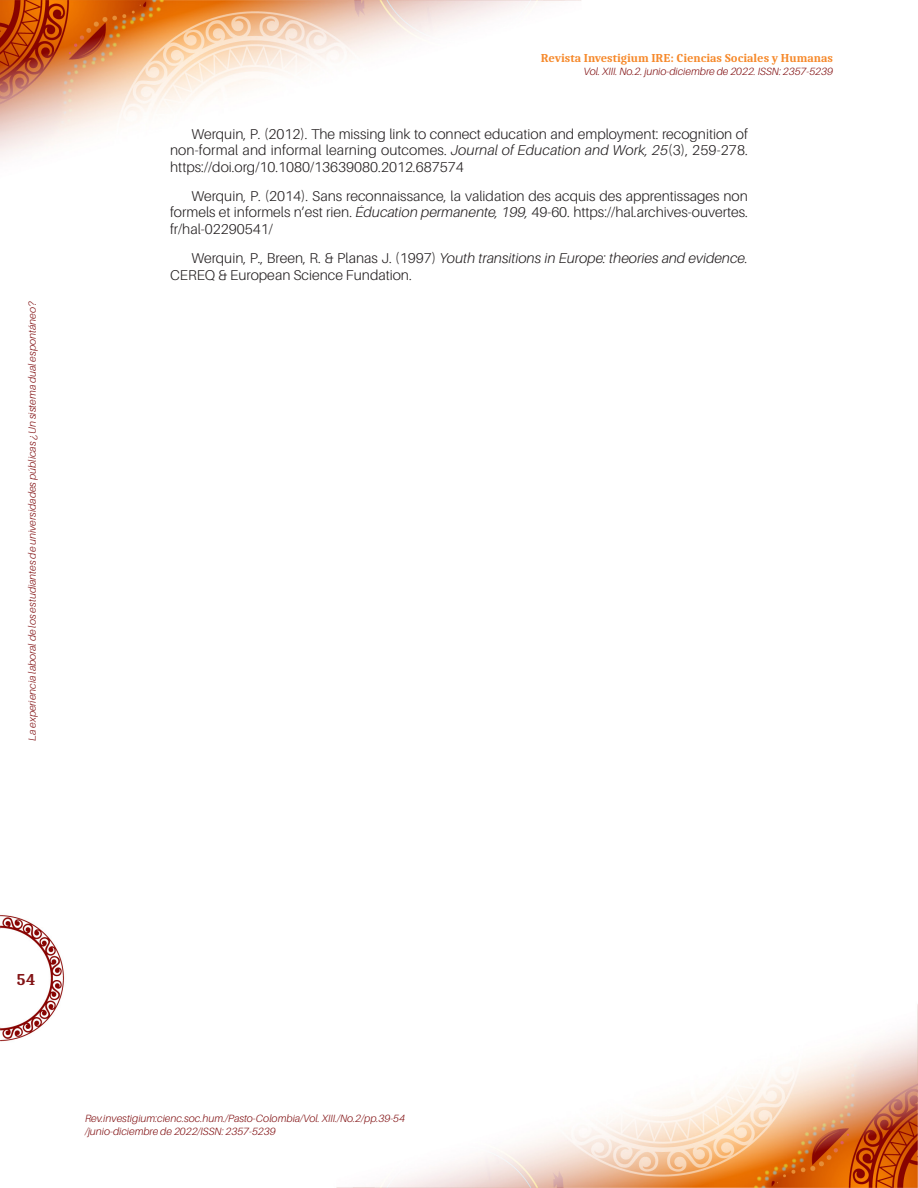
<style>
.page{position:relative;width:918px;height:1188px;background:#fff}
.page>*{position:absolute;margin:0;border:0;box-sizing:border-box;transform-origin:0 0}
.t1{font:700 16.5px "Caladea";color:#831416}
.Texto_Base_Sangría{font:300 14.25px/16.5px "Aileron";color:#231f20;text-align:justify}
.t2{font:700 12px "Caladea";color:#f6892b}
.t3{font:italic 300 10.5px/12.6px "Aileron";color:#831416}
.s1{font-style:italic}
</style>
<div class="page">
<img style="left:0;top:0;width:918px;height:1188px">
<p class="t3" style="left:26px;top:741px;width:441px;rotate:-90deg">La experiencia laboral de los estudiantes de universidades públicas ¿Un sistema dual espontáneo?</p>
<p class="t2" style="left:541px;top:51px;width:294px">Revista Investigium IRE: Ciencias Sociales y Humanas</p>
<p class="t3" style="left:584px;top:65px;width:251px">Vol. XIII. No.2. junio-diciembre de 2022. ISSN: 2357-5239</p>
<p class="Texto_Base_Sangría" style="left:170px;top:125px;width:579px;text-indent:21px">Werquin, P. (2012). The missing link to connect education and employment: recognition of non-formal and informal learning outcomes. <span class="s1">Journal of Education and Work, 25</span>(3), 259-278. https://doi.org/10.1080/13639080.2012.687574</p>
<p class="Texto_Base_Sangría" style="left:170px;top:188px;width:579px;text-indent:21px">Werquin, P. (2014). Sans reconnaissance, la validation des acquis des apprentissages non formels et informels n’est rien. <span class="s1">Éducation permanente, 199,</span> 49-60. https://hal.archives-ouvertes. fr/hal-02290541/</p>
<p class="Texto_Base_Sangría" style="left:170px;top:250px;width:579px;text-indent:21px">Werquin, P., Breen, R. &amp; Planas J. (1997) <span class="s1">Youth transitions in Europe: theories and evidence.<br></span>CEREQ &amp; European Science Fundation.</p>
<p class="t1" style="left:16px;top:970px;width:21px">54</p>
<p class="t3" style="left:85px;top:1112px;width:322px">Rev.investigium:cienc.soc.hum./Pasto-Colombia/Vol. XIII./No.2/pp.39-54 /junio-diciembre de 2022/ISSN: 2357-5239</p>
</div>
